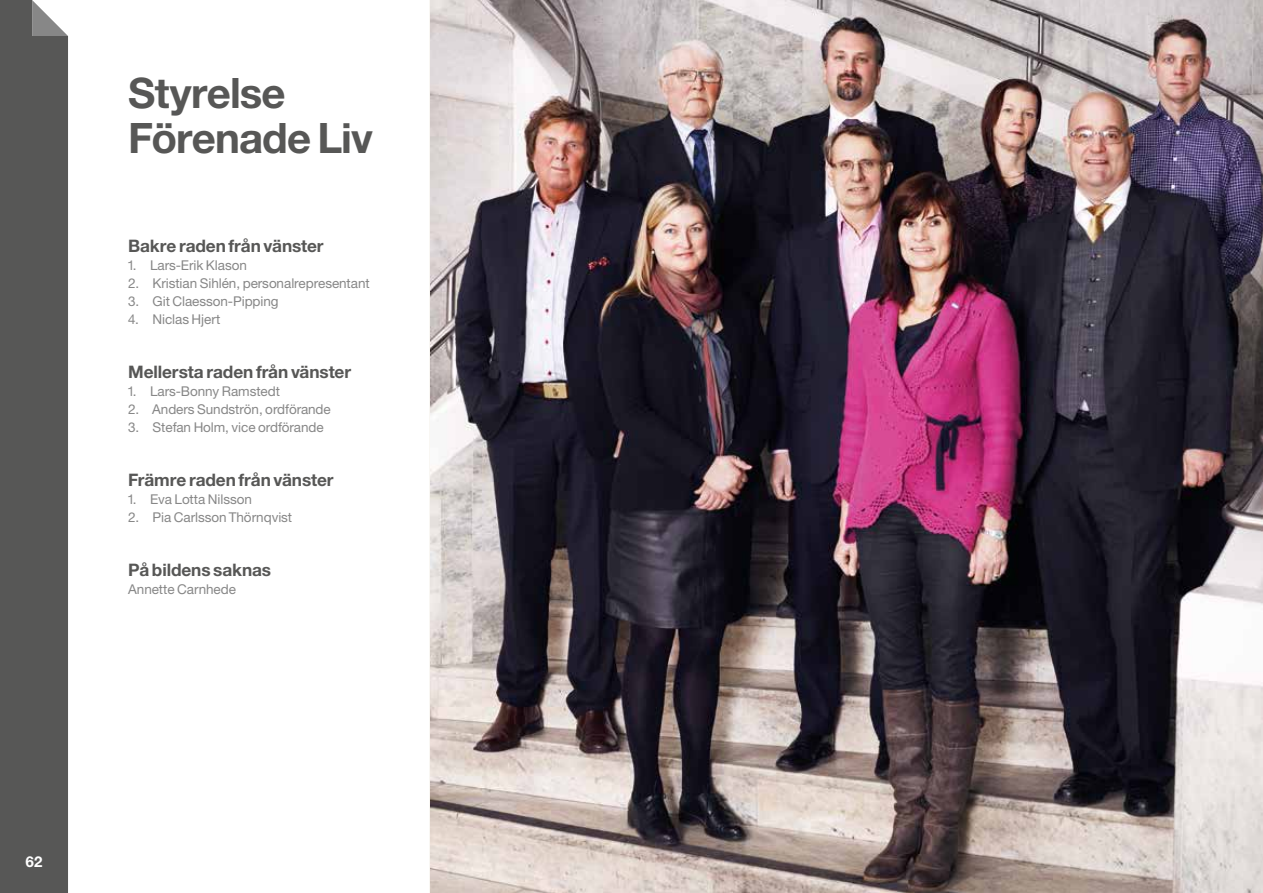
<style>
.page{position:relative;width:1263px;height:893px;background:#fff}
.page>*{position:absolute;margin:0;border:0;box-sizing:border-box;transform-origin:0 0}
.t1{font:700 42px/45px "Helvetica Folksam";letter-spacing:-.02em;color:#575756}
.t2{font:700 17.25px "Helvetica Folksam";letter-spacing:-.01em;color:#575756}
.t3{font:700 15px "Helvetica Folksam";color:#fff}
.t4{font:13.5px "Helvetica Folksam";letter-spacing:-.005em;color:#878787}
</style>
<div class="page">
<img style="left:431px;top:0;width:832px;height:893px">
<div style="left:0;top:0;width:68px;height:893px;background:#575756"></div>
<svg style="left:32px;top:0;width:36px;height:36px"></svg>
<h1 class="t1" style="left:128px;top:69px;width:246px">Styrelse<br>Förenade Liv</h1>
<p class="t2" style="left:128px;top:235px;width:197px">Bakre raden från vänster</p>
<p class="t4" style="left:128px;top:257px;width:120px">1. Lars-Erik Klason</p>
<p class="t4" style="left:128px;top:275px;width:243px">2. Kristian Sihlén, personalrepresentant</p>
<p class="t4" style="left:128px;top:293px;width:152px">3. Git Claesson-Pipping</p>
<p class="t4" style="left:128px;top:311px;width:94px">4. Niclas Hjert</p>
<p class="t2" style="left:128px;top:361px;width:224px">Mellersta raden från vänster</p>
<p class="t4" style="left:128px;top:383px;width:153px">1. Lars-Bonny Ramstedt</p>
<p class="t4" style="left:128px;top:401px;width:204px">2. Anders Sundströn, ordförande</p>
<p class="t4" style="left:128px;top:419px;width:197px">3. Stefan Holm, vice ordförande</p>
<p class="t2" style="left:128px;top:469px;width:207px">Främre raden från vänster</p>
<p class="t4" style="left:128px;top:491px;width:125px">1. Eva Lotta Nilsson</p>
<p class="t4" style="left:128px;top:509px;width:165px">2. Pia Carlsson Thörnqvist</p>
<p class="t2" style="left:128px;top:559px;width:144px">På bildens saknas</p>
<p class="t4" style="left:128px;top:581px;width:109px">Annette Carnhede</p>
<p class="t3" style="left:26px;top:852px;width:18px">62</p>
</div>
